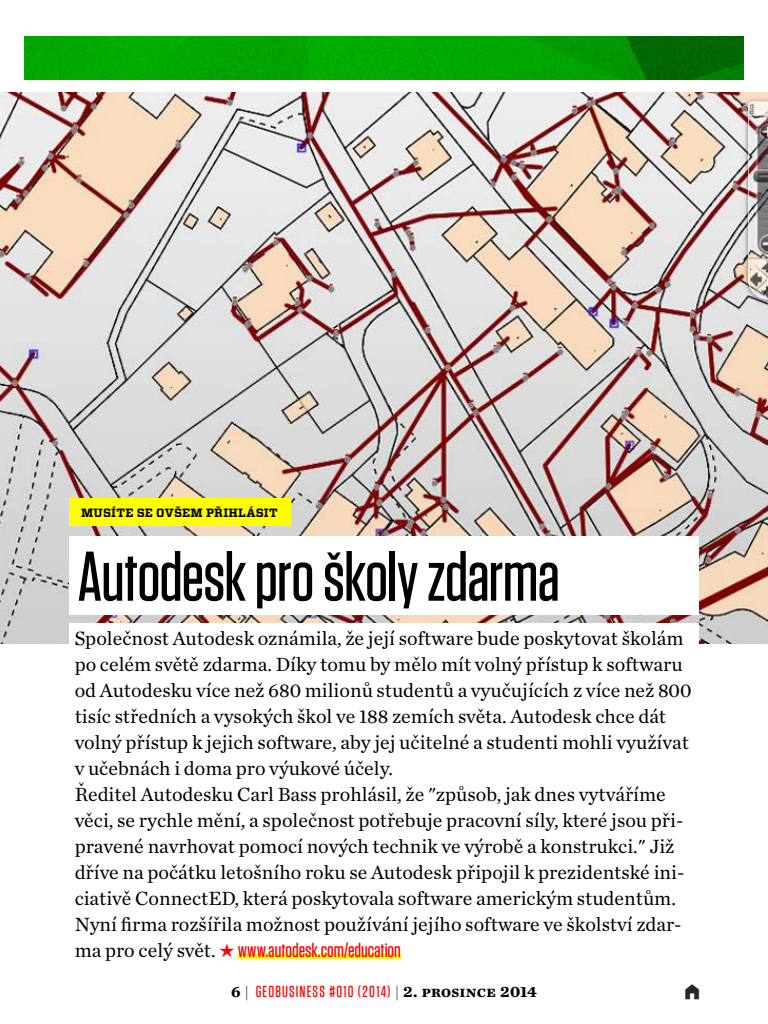
<style>
.page{position:relative;width:768px;height:1024px;background:#fff}
.page>*{position:absolute;margin:0;border:0;box-sizing:border-box;transform-origin:0 0}
.t1{font:500 70px "Tungsten";letter-spacing:-.015em;color:#000}
.t2{font:20px/26px "Chronicle Text G1";color:#000}
.t3{font:500 20px "Tungsten";color:#f00}
.t4{font:500 16px "Tungsten";letter-spacing:.075em;color:#f00}
.t5{font:700 12px "Vitesse";letter-spacing:.02em;color:#000}
.s1{font-family:"Chronicle Text G1";font-weight:400;color:#000}
.s2{font-family:"Chronicle Text G1";font-weight:400}
.s3{font-family:"Chronicle Text G1";font-weight:700;color:#000}
.s4{font-family:"Chronicle Text G1";font-weight:400;color:#1e4164}
</style>
<div class="page">
<img style="left:0;top:92px;width:768px;height:551px">
<div style="left:69px;top:624px;width:630px;height:335px;background:#fff"></div>
<div style="left:238px;top:954px;width:163px;height:5px;background:#ff0"></div>
<div style="left:69px;top:536px;width:630px;height:79px;background:#fff"></div>
<img style="left:24px;top:36px;width:720px;height:44px">
<div style="left:69px;top:498px;width:221px;height:28px;background:#ff0"></div>
<p class="t5" style="left:81px;top:505px;width:198px">MUSÍTE SE OVŠEM PŘIHLÁSIT</p>
<h1 class="t1" style="left:78px;top:540px;width:484px">Autodesk pro školy zdarma</h1>
<p class="t2" style="left:75px;top:625px;width:618px">Společnost Autodesk oznámila, že její software bude poskytovat školám po celém světě zdarma. Díky tomu by mělo mít volný přístup k softwaru od Autodesku více než 680 milionů studentů a vyučujících z více než 800 tisíc středních a vysokých škol ve 188 zemích světa. Autodesk chce dát volný přístup k jejich software, aby jej učitelné a studenti mohli využívat v učebnách i doma pro výukové účely.<br>Ředitel Autodesku Carl Bass prohlásil, že "způsob, jak dnes vytváříme věci, se rychle mění, a společnost potřebuje pracovní síly, které jsou při&shy;pravené navrhovat pomocí nových technik ve výrobě a konstrukci." Již dříve na počátku letošního roku se Autodesk připojil k prezidentské ini&shy;ciativě ConnectED, která poskytovala software americkým studentům.<br>Nyní firma rozšířila možnost používání jejího software ve školství zdar-</p>
<p class="t3" style="left:75px;top:940px;width:328px"><span class="s1">ma pro celý svět.</span> <span class="s2">•</span> www.autodesk.com/education</p>
<p class="t4" style="left:231px;top:983px;width:307px"><span class="s3">6</span> <span class="s4">|</span> GeoBusiness #010 (2014) <span class="s4">|</span> <span class="s3">2. prosince 2014</span></p>
</div>
